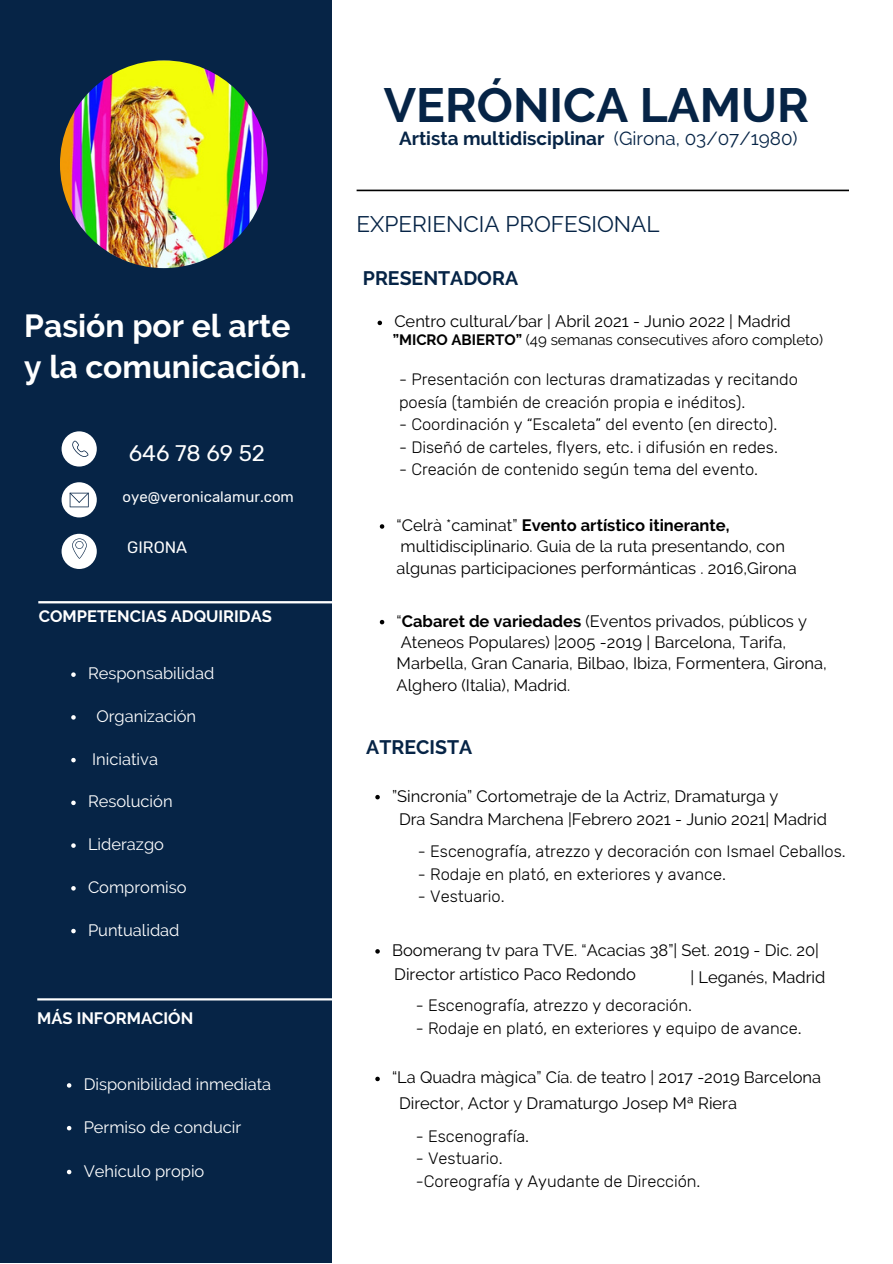
<style>
.page{position:relative;width:893px;height:1264px;background:#fff}
.page>*{position:absolute;margin:0;border:0;box-sizing:border-box;transform-origin:0 0}
.t1{font:700 47.85px "Raleway";color:#062446}
.t2{font:700 31.8px/40.5px "Raleway";color:#fff}
.t3{font:22.5px "Raleway";color:#062446}
.t4{font:22.5px "Rubik";color:#fff}
.t5{font:700 19.5px "Raleway";color:#062446}
.t6{font:700 18.9px "Raleway";color:#062446}
.t7{font:16.5px/21.3px "Raleway";color:#000}
.t8{font:300 16.5px/22.5px "Rubik";color:#000}
.t9{font:16.5px "Raleway";color:#fff}
.t10{font:700 16.5px "Raleway";color:#fff}
.t11{font:16.5px "Rubik";color:#fff}
.t12{font:15px "Raleway";color:#000}
.t13{font:15px "Rubik";color:#fff}
.s1{font-weight:400}
.s2{font-weight:700}
</style>
<div class="page">
<div style="left:0;top:0;width:331px;height:1262px;background:#062446"></div>
<img style="left:60px;top:60px;width:208px;height:208px;border-radius:50%">
<svg style="left:38px;top:601px;width:294px;height:2px"></svg>
<div style="left:62px;top:431px;width:35px;height:35px;background:#fff;border-radius:50%"></div>
<div style="left:62px;top:482px;width:35px;height:35px;background:#fff;border-radius:50%"></div>
<div style="left:62px;top:534px;width:35px;height:35px;background:#fff;border-radius:50%"></div>
<svg style="left:72px;top:440px;width:17px;height:17px"></svg>
<svg style="left:70px;top:492px;width:19px;height:15px"></svg>
<svg style="left:72px;top:538px;width:15px;height:20px"></svg>
<svg style="left:37px;top:998px;width:295px;height:2px"></svg>
<svg style="left:377px;top:321px;width:5px;height:4px"></svg>
<svg style="left:375px;top:795px;width:5px;height:4px"></svg>
<svg style="left:67px;top:1083px;width:4px;height:4px"></svg>
<svg style="left:67px;top:1125px;width:4px;height:5px"></svg>
<svg style="left:67px;top:1169px;width:4px;height:5px"></svg>
<svg style="left:71px;top:672px;width:5px;height:5px"></svg>
<svg style="left:71px;top:715px;width:5px;height:4px"></svg>
<svg style="left:71px;top:758px;width:5px;height:4px"></svg>
<svg style="left:71px;top:800px;width:5px;height:5px"></svg>
<svg style="left:71px;top:843px;width:5px;height:4px"></svg>
<svg style="left:71px;top:886px;width:5px;height:4px"></svg>
<svg style="left:71px;top:928px;width:5px;height:5px"></svg>
<svg style="left:375px;top:949px;width:5px;height:4px"></svg>
<svg style="left:375px;top:1076px;width:5px;height:5px"></svg>
<svg style="left:380px;top:524px;width:4px;height:4px"></svg>
<svg style="left:380px;top:620px;width:4px;height:4px"></svg>
<svg style="left:356px;top:190px;width:493px;height:1px"></svg>
<h2 class="t2" style="left:24px;top:305px;width:284px">Pasión por el arte y la comunicación.</h2>
<h3 class="t4" style="left:129px;top:440px;width:138px">646 78 69 52</h3>
<p class="t13" style="left:123px;top:488px;width:173px">oye@veronicalamur.com</p>
<p class="t11" style="left:127px;top:538px;width:61px">GIRONA</p>
<p class="t10" style="left:39px;top:606px;width:234px">COMPETENCIAS ADQUIRIDAS</p>
<p class="t9" style="left:88px;top:663px;width:128px">Responsabilidad</p>
<p class="t9" style="left:96px;top:706px;width:101px">Organización</p>
<p class="t9" style="left:92px;top:749px;width:67px">Iniciativa</p>
<p class="t9" style="left:88px;top:791px;width:86px">Resolución</p>
<p class="t9" style="left:88px;top:834px;width:77px">Liderazgo</p>
<p class="t9" style="left:88px;top:877px;width:100px">Compromiso</p>
<p class="t9" style="left:88px;top:920px;width:93px">Puntualidad</p>
<p class="t10" style="left:37px;top:1008px;width:157px">MÁS INFORMACIÓN</p>
<p class="t9" style="left:84px;top:1074px;width:189px">Disponibilidad inmediata</p>
<p class="t9" style="left:84px;top:1117px;width:159px">Permiso de conducir</p>
<p class="t9" style="left:84px;top:1160px;width:122px">Vehículo propio</p>
<h1 class="t1" style="left:384px;top:77px;width:426px">VERÓNICA LAMUR</h1>
<p class="t6" style="left:399px;top:127px;width:400px">Artista multidisciplinar <span class="s1">(Girona, 03/07/1980)</span></p>
<h3 class="t3" style="left:356px;top:211px;width:304px">EXPERIENCIA PROFESIONAL</h3>
<p class="t5" style="left:363px;top:267px;width:157px">PRESENTADORA</p>
<p class="t7" style="left:394px;top:311px;width:398px">Centro cultural/bar | Abril 2021 - Junio 2022 | Madrid</p>
<p class="t12" style="left:392px;top:331px;width:432px"><span class="s2">”MICRO ABIERTO”</span> (49 semanas consecutives aforo completo)</p>
<p class="t8" style="left:399px;top:368px;width:400px">- Presentación con lecturas dramatizadas y recitando poesía (también de creación propia e inéditos).</p>
<p class="t8" style="left:399px;top:413px;width:380px">- Coordinación y “Escaleta” del evento (en directo).</p>
<p class="t8" style="left:399px;top:436px;width:380px">- Diseñó de carteles, flyers, etc. i difusión en redes.</p>
<p class="t8" style="left:399px;top:458px;width:360px">- Creación de contenido según tema del evento.</p>
<p class="t7" style="left:396px;top:514px;width:401px">“Celrà *caminat” <span class="s2">Evento artístico itinerante, </span>multidisciplinario. Guia de la ruta presentando, con algunas participaciones performánticas . 2016,Girona</p>
<p class="t7" style="left:396px;top:610px;width:431px">“<span class="s2">Cabaret de variedades</span> (Eventos privados, públicos y Ateneos Populares) |2005 -2019 | Barcelona, Tarifa, Marbella, Gran Canaria, Bilbao, Ibiza, Formentera, Girona, Alghero (Italia), Madrid.</p>
<p class="t5" style="left:366px;top:736px;width:107px">ATRECISTA</p>
<p class="t7" style="left:392px;top:785px;width:388px">”Sincronía” Cortometraje de la Actriz, Dramaturga y</p>
<p class="t8" style="left:418px;top:840px;width:429px">- Escenografía, atrezzo y decoración con Ismael Ceballos.</p>
<p class="t8" style="left:418px;top:862px;width:309px">- Rodaje en plató, en exteriores y avance.</p>
<p class="t8" style="left:418px;top:885px;width:88px">- Vestuario.</p>
<p class="t7" style="left:399px;top:808px;width:429px">Dra Sandra Marchena |Febrero 2021 - Junio 2021| Madrid</p>
<p class="t7" style="left:392px;top:939px;width:428px">Boomerang tv para TVE. “Acacias 38”| Set. 2019 - Dic. 20|</p>
<p class="t7" style="left:394px;top:963px;width:243px">Director artístico Paco Redondo</p>
<p class="t7" style="left:690px;top:966px;width:136px">| Leganés, Madrid</p>
<p class="t8" style="left:416px;top:994px;width:278px">- Escenografía, atrezzo y decoración.</p>
<p class="t8" style="left:416px;top:1016px;width:387px">- Rodaje en plató, en exteriores y equipo de avance.</p>
<p class="t7" style="left:392px;top:1066px;width:430px">“La Quadra màgica” Cía. de teatro | 2017 -2019 Barcelona</p>
<p class="t7" style="left:399px;top:1092px;width:339px">Director, Actor y Dramaturgo Josep Mª Riera</p>
<p class="t8" style="left:416px;top:1124px;width:115px">- Escenografía.</p>
<p class="t8" style="left:416px;top:1147px;width:286px">- Vestuario.<br>-Coreografía y Ayudante de Dirección.</p>
</div>
